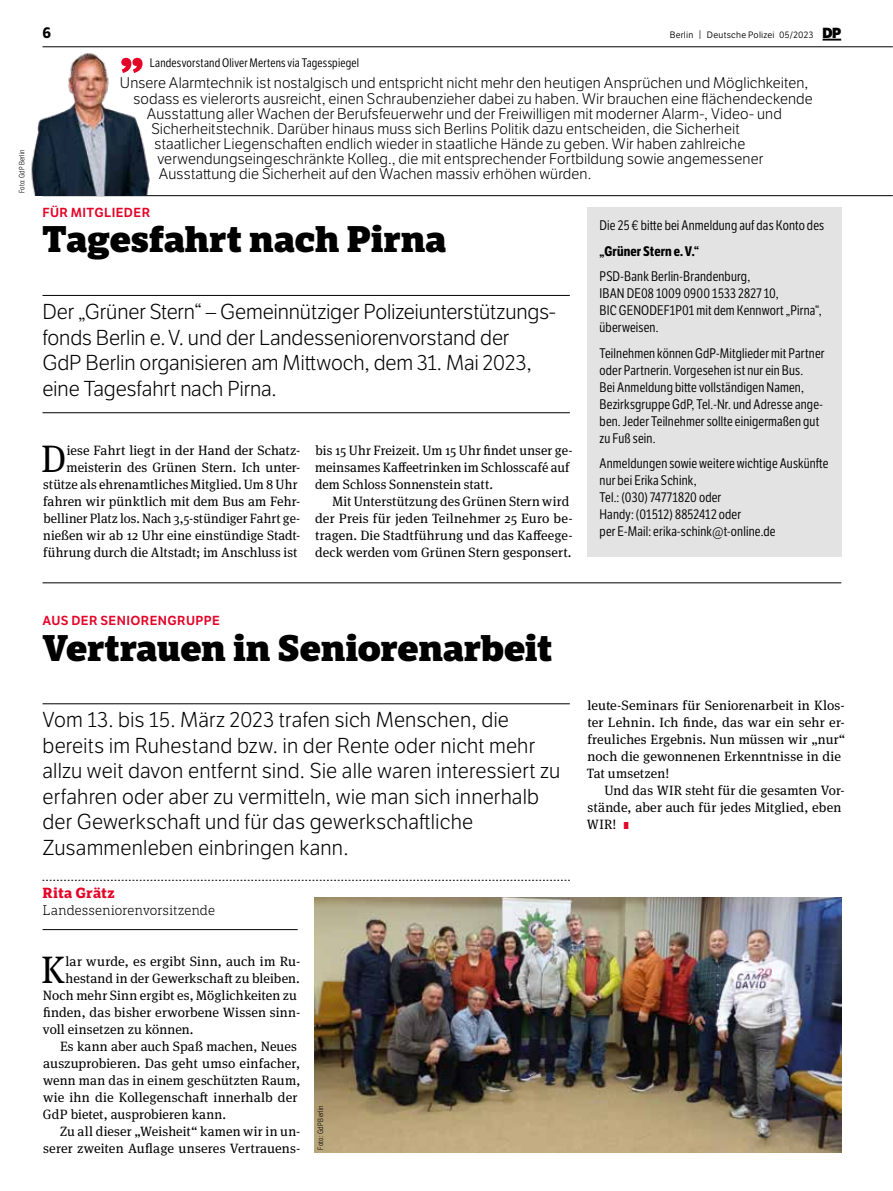
<style>
.page{position:relative;width:893px;height:1191px;background:#fff}
.page>*{position:absolute;margin:0;border:0;box-sizing:border-box;transform-origin:0 0}
.t1{font:52.5px "LFT Etica XB";color:#e40428}
.t2{font:38.25px "Meta Serif Pro";color:#000}
.t3{font:800 36px "LFT Etica Sheriff";letter-spacing:-.005em;color:#000}
.t4{font:21px/25.5px "LFT Etica Lt";letter-spacing:.005em;color:#000}
.t5{font:15px "LFT Etica Lt";letter-spacing:.01em;color:#000}
.t6{font:700 15px "LFT Etica";color:#000}
.t7{font:700 14.25px "LFT Etica Sheriff";letter-spacing:.01em;color:#e40428}
.t8{font:13.5px/17px "Meta Serif Pro";letter-spacing:.01em;color:#000}
.t9{font:13.5px/17px "LFT Etica Condensed";letter-spacing:.01em;color:#000}
.t10{font:300 13.5px "LFT Etica Sheriff";letter-spacing:-.005em;color:#000}
.t11{font:700 13.5px "LFT Etica Condensed";letter-spacing:.015em;color:#000}
.t12{font:12.75px "LFT Etica SB";letter-spacing:.03em;color:#e40428}
.t13{font:12px "LFT Etica Condensed";letter-spacing:.015em;color:#000}
.t14{font:9px "LFT Etica Bk";letter-spacing:.025em;color:#000}
.t15{font:300 7.5px "LFT Etica Condensed";letter-spacing:.02em;color:#000}
.s1{font-size:9.3px}
.s2{font-family:"LFT Etica XB";font-size:14.25px}
.s3{font-family:"LFT Etica XB";font-size:9.75px;color:#e40428}
</style>
<div class="page">
<hr style="left:43px;top:195px;width:850px;height:1px;background:#000">
<hr style="left:43px;top:47px;width:850px;height:1px;background:#000">
<svg style="left:822px;top:39px;width:19px;height:2px"></svg>
<img style="left:31px;top:53px;width:119px;height:142px">
<hr style="left:43px;top:295px;width:527px;height:1px;background:#000">
<hr style="left:43px;top:412px;width:527px;height:1px;background:#000">
<hr style="left:43px;top:703px;width:527px;height:1px;background:#000">
<svg style="left:43px;top:880px;width:527px;height:1px"></svg>
<hr style="left:43px;top:929px;width:255px;height:1px;background:#000">
<img style="left:315px;top:897px;width:527px;height:255px">
<div style="left:587px;top:207px;width:254px;height:350px;background:#e3e3e3"></div>
<hr style="left:43px;top:582px;width:798px;height:1px;background:#000">
<p class="t15" style="left:18px;top:193px;width:45px;rotate:-90deg">Foto: GdP Berlin</p>
<p class="t6" style="left:43px;top:23px;width:10px">6</p>
<p class="t14" style="left:670px;top:29px;width:173px">Berlin <span class="s1">|</span> Deutsche Polizei 05/2023 <span class="s2">DP</span></p>
<h1 class="t1" style="left:120px;top:13px;width:25px">„</h1>
<p class="t5" style="left:120px;top:75px;width:690px">Unsere Alarmtechnik ist nostalgisch und entspricht nicht mehr den heutigen Ansprüchen und Möglichkeiten,</p>
<p class="t5" style="left:133px;top:90px;width:681px">sodass es vielerorts ausreicht, einen Schraubenzieher dabei zu haben. Wir brauchen eine flächendeckende</p>
<p class="t5" style="left:147px;top:105px;width:636px">Ausstattung aller Wachen der Berufsfeuerwehr und der Freiwilligen mit moderner Alarm-, Video- und</p>
<p class="t5" style="left:151px;top:120px;width:590px">Sicherheitstechnik. Darüber hinaus muss sich Berlins Politik dazu entscheiden, die Sicherheit</p>
<p class="t5" style="left:154px;top:135px;width:592px">staatlicher Liegenschaften endlich wieder in staatliche Hände zu geben. Wir haben zahlreiche</p>
<p class="t5" style="left:157px;top:150px;width:607px">verwendungseingeschränkte Kolleg., die mit entsprechender Fortbildung sowie angemessener</p>
<p class="t5" style="left:159px;top:165px;width:434px">Ausstattung die Sicherheit auf den Wachen massiv erhöhen würden.</p>
<p class="t13" style="left:150px;top:56px;width:211px">Landesvorstand Oliver Mertens via Tagesspiegel</p>
<p class="t12" style="left:43px;top:205px;width:109px">FÜR MITGLIEDER</p>
<h3 class="t3" style="left:43px;top:217px;width:405px">Tagesfahrt nach Pirna</h3>
<h3 class="t4" style="left:43px;top:299px;width:513px">Der „Grüner Stern“ – Gemeinnütziger Polizeiunterstützungs&shy;fonds Berlin e.V. und der Landesseniorenvorstand der<br>GdP Berlin organisieren am Mittwoch, dem 31. Mai 2023, eine Tagesfahrt nach Pirna.</h3>
<p class="t8" style="left:43px;top:441px;width:259px;text-align:right">iese Fahrt liegt in der Hand der Schatz&shy;meisterin des Grünen Stern. Ich unter&shy;stütze als ehrenamtliches Mitglied. Um 8 Uhr fahren wir pünktlich mit dem Bus am Fehr&shy;belliner Platz los. Nach 3,5-stündiger Fahrt ge&shy;nießen wir ab 12 Uhr eine einstündige Stadt&shy;führung durch die Altstadt; im Anschluss ist</p>
<p class="t8" style="left:315px;top:441px;width:259px">bis 15 Uhr Freizeit. Um 15 Uhr findet unser ge&shy;meinsames Kaffeetrinken im Schlosscafé auf dem Schloss Sonnenstein statt.</p>
<h2 class="t2" style="left:41px;top:431px;width:27px">D</h2>
<p class="t8" style="left:315px;top:492px;width:259px;text-indent:17px">Mit Unterstützung des Grünen Stern wird der Preis für jeden Teilnehmer 25 Euro be&shy;tragen. Die Stadtführung und das Kaffeege&shy;deck werden vom Grünen Stern gesponsert.</p>
<p class="t9" style="left:600px;top:217px;width:226px">Die 25 € bitte bei Anmeldung auf das Konto des</p>
<p class="t11" style="left:600px;top:243px;width:101px">„Grüner Stern e.V.“</p>
<p class="t9" style="left:600px;top:268px;width:223px">PSD-Bank Berlin-Brandenburg,<br>IBAN DE08 1009 0900 1533 2827 10,<br>BIC GENODEF1P01 mit dem Kennwort „Pirna“, überweisen.</p>
<p class="t9" style="left:600px;top:345px;width:226px">Teilnehmen können GdP-Mitglieder mit Partner oder Partnerin. Vorgesehen ist nur ein Bus.<br>Bei Anmeldung bitte vollständigen Namen, Bezirksgruppe GdP, Tel.-Nr. und Adresse ange&shy;ben. Jeder Teilnehmer sollte einigermaßen gut zu Fuß sein.</p>
<p class="t9" style="left:600px;top:455px;width:230px">Anmeldungen sowie weitere wichtige Auskünfte nur bei Erika Schink,<br>Tel.: (030) 74771820 oder<br>Handy: (01512) 8852412 oder<br>per E-Mail: erika-schink@t-online.de</p>
<p class="t12" style="left:43px;top:613px;width:179px">AUS DER SENIORENGRUPPE</p>
<h3 class="t3" style="left:43px;top:625px;width:512px">Vertrauen in Seniorenarbeit</h3>
<p class="t4" style="left:43px;top:708px;width:519px">Vom 13. bis 15. März 2023 trafen sich Menschen, die bereits im Ruhestand bzw. in der Rente oder nicht mehr allzu weit davon entfernt sind. Sie alle waren interessiert zu erfahren oder aber zu vermitteln, wie man sich innerhalb der Gewerkschaft und für das gewerkschaftliche Zusammenleben einbringen kann.</p>
<p class="t7" style="left:43px;top:883px;width:73px">Rita Grätz</p>
<p class="t10" style="left:43px;top:901px;width:174px">Landesseniorenvorsitzende</p>
<h2 class="t2" style="left:41px;top:941px;width:25px">K</h2>
<p class="t8" style="left:66px;top:951px;width:236px">lar wurde, es ergibt Sinn, auch im Ru-</p>
<p class="t8" style="left:66px;top:968px;width:236px">hestand in der Gewerkschaft zu bleiben.</p>
<p class="t8" style="left:43px;top:985px;width:256px">Noch mehr Sinn ergibt es, Möglichkeiten zu</p>
<p class="t8" style="left:43px;top:1002px;width:259px">finden, das bisher erworbene Wissen sinn-</p>
<p class="t8" style="left:43px;top:1019px;width:152px">voll einsetzen zu können.</p>
<p class="t8" style="left:60px;top:1036px;width:238px">Es kann aber auch Spaß machen, Neues</p>
<p class="t8" style="left:43px;top:1053px;width:259px">auszuprobieren. Das geht umso einfacher,</p>
<p class="t8" style="left:43px;top:1070px;width:259px">wenn man das in einem geschützten Raum,</p>
<p class="t8" style="left:43px;top:1087px;width:256px">wie ihn die Kollegenschaft innerhalb der</p>
<p class="t8" style="left:43px;top:1104px;width:185px">GdP bietet, ausprobieren kann.</p>
<p class="t8" style="left:60px;top:1121px;width:242px">Zu all dieser „Weisheit“ kamen wir in un-</p>
<p class="t8" style="left:43px;top:1138px;width:259px">serer zweiten Auflage unseres Vertrauens-</p>
<p class="t15" style="left:316px;top:1149px;width:45px;rotate:-90deg">Foto: GdP Berlin</p>
<p class="t8" style="left:587px;top:696px;width:260px">leute-Seminars für Seniorenarbeit in Klos&shy;ter Lehnin. Ich finde, das war ein sehr er&shy;freuliches Ergebnis. Nun müssen wir „nur“ noch die gewonnenen Erkenntnisse in die Tat umsetzen!</p>
<p class="t8" style="left:587px;top:781px;width:259px;text-indent:17px">Und das WIR steht für die gesamten Vor&shy;stände, aber auch für jedes Mitglied, eben<br>WIR! <span class="s3">I</span></p>
</div>
